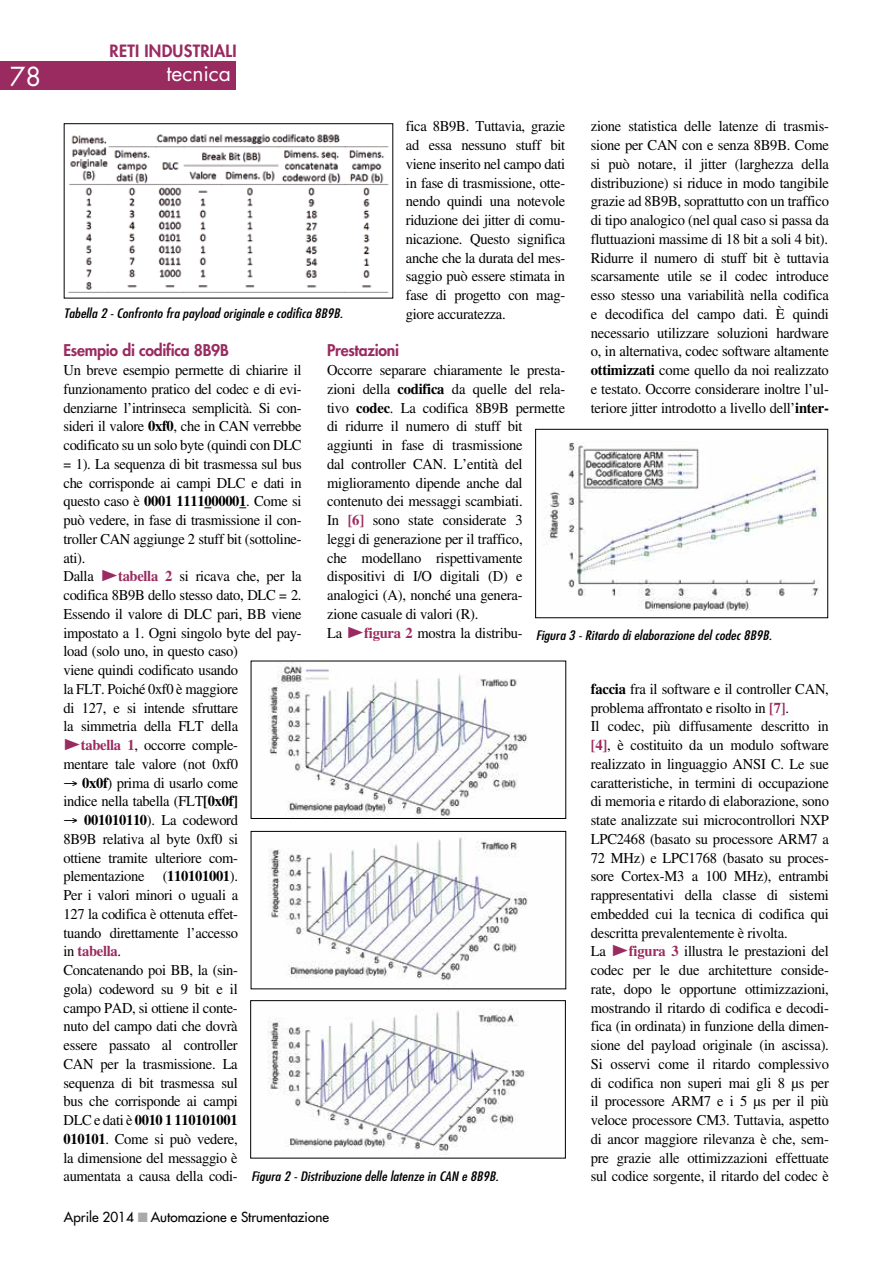
<style>
.page{position:relative;width:893px;height:1263px;background:#fff}
.page>*{position:absolute;margin:0;border:0;box-sizing:border-box;transform-origin:0 0}
.t1{font:25.5px "Futura LT";color:#fff}
.t2{font:21px "Futura LT";color:#fff}
.t3{font:800 16.5px "Futura LT";letter-spacing:.015em;color:#9a2b60}
.t4{font:800 15.75px "Futura LT";letter-spacing:-.015em;color:#9a2b60}
.t5{font:15px/18.8px "Times LT";letter-spacing:-.015em;color:#000}
.t6{font:13.5px "Futura LT";color:#000}
.t7{font:italic condensed 12.75px "Futura LT";color:#000;scale:1.2 1}
.s1{font-weight:700}
.s2{font-family:"Lucida Grande";font-size:13.5px;color:#9a2b60}
.s3{font-weight:700;color:#9a2b60}
.s4{color:#a7a9ac}
</style>
<div class="page">
<div style="left:0;top:62px;width:236px;height:28px;background:#9a2b60"></div>
<img style="left:268px;top:663px;width:260px;height:154px">
<div style="left:251px;top:661px;width:315px;height:158px;border:1px solid #000"></div>
<img style="left:268px;top:837px;width:260px;height:144px">
<div style="left:251px;top:831px;width:315px;height:158px;border:1px solid #000"></div>
<img style="left:267px;top:1009px;width:260px;height:147px">
<div style="left:250px;top:1000px;width:316px;height:158px;border:1px solid #000"></div>
<img style="left:543px;top:441px;width:283px;height:169px">
<div style="left:535px;top:429px;width:293px;height:189px;border:1px solid #000"></div>
<img style="left:68px;top:134px;width:321px;height:159px">
<div style="left:64px;top:123px;width:329px;height:175px;border:1px solid #000"></div>
<p class="t3" style="left:110px;top:40px;width:129px">reti industriali</p>
<h1 class="t1" style="left:10px;top:60px;width:33px">78</h1>
<h2 class="t2" style="left:166px;top:60px;width:66px">tecnica</h2>
<p class="t5" style="left:406px;top:117px;width:161px;text-align:justify">fica 8B9B. Tuttavia, grazie ad essa nessuno stuff bit viene inserito nel campo dati in fase di trasmissione, otte&shy;nendo quindi una notevole riduzione dei jitter di comu&shy;nicazione. Questo significa anche che la durata del mes&shy;saggio può essere stimata in fase di progetto con mag&shy;giore accuratezza.</p>
<p class="t5" style="left:591px;top:117px;width:240px;text-align:justify">zione statistica delle latenze di trasmis&shy;sione per CAN con e senza 8B9B. Come si può notare, il jitter (larghezza della distribuzione) si riduce in modo tangibile grazie ad 8B9B, soprattutto con un traffico di tipo analogico (nel qual caso si passa da fluttuazioni massime di 18 bit a soli 4 bit).<br>Ridurre il numero di stuff bit è tuttavia scarsamente utile se il codec introduce esso stesso una variabilità nella codifica e decodifica del campo dati. È quindi necessario utilizzare soluzioni hardware o, in alternativa, codec software altamente <span class="s1">ottimizzati</span> come quello da noi realizzato e testato. Occorre considerare inoltre l’ul&shy;teriore jitter introdotto a livello dell’<span class="s1">inter-</span></p>
<p class="t7" style="left:64px;top:306px;width:234px">Tabella 2 - Confronto fra payload originale e codifica 8B9B.</p>
<p class="t4" style="left:64px;top:340px;width:167px">Esempio di codifica 8B9B</p>
<p class="t5" style="left:64px;top:360px;width:240px">Un breve esempio permette di chiarire il funzionamento pratico del codec e di evi&shy;denziarne l’intrinseca semplicità. Si con&shy;sideri il valore <span class="s1">0xf0</span>, che in CAN verrebbe codificato su un solo byte (quindi con DLC = 1). La sequenza di bit trasmessa sul bus che corrisponde ai campi DLC e dati in questo caso è <span class="s1">0001 1111000001</span>. Come si può vedere, in fase di trasmissione il con&shy;troller CAN aggiunge 2 stuff bit (sottoline&shy;ati).<br>Dalla <span class="s2">►</span><span class="s3">tabella 2</span> si ricava che, per la codifica 8B9B dello stesso dato, DLC = 2.<br>Essendo il valore di DLC pari, BB viene impostato a 1. Ogni singolo byte del pay&shy;load (solo uno, in questo caso)<br>viene quindi codificato usando<br>la FLT. Poiché 0xf0 è maggiore<br>di 127, e si intende sfruttare<br>la simmetria della FLT della<br><span class="s2">►</span><span class="s3">tabella 1</span>, occorre comple-<br>mentare tale valore (not 0xf0</p>
<p class="t5" style="left:64px;top:773px;width:176px">→ <span class="s1">0x0f</span>) prima di usarlo come indice nella tabella (FLT<span class="s1">[0x0f]</span></p>
<p class="t5" style="left:64px;top:810px;width:176px">→ <span class="s1">001010110</span>). La codeword<br>8B9B relativa al byte 0xf0 si ottiene tramite ulteriore com&shy;plementazione (<span class="s1">110101001</span>).<br>Per i valori minori o uguali a<br>127 la codifica è ottenuta effet&shy;tuando direttamente l’accesso in <span class="s3">tabella</span>.<br>Concatenando poi BB, la (sin&shy;gola) codeword su 9 bit e il campo PAD, si ottiene il conte&shy;nuto del campo dati che dovrà essere passato al controller<br>CAN per la trasmissione. La sequenza di bit trasmessa sul bus che corrisponde ai campi<br>DLC e dati è <span class="s1">0010 1 110101001<br>010101</span>. Come si può vedere, la dimensione del messaggio è aumentata a causa della codi-</p>
<p class="t4" style="left:327px;top:340px;width:73px">Prestazioni</p>
<p class="t5" style="left:327px;top:360px;width:240px">Occorre separare chiaramente le presta&shy;zioni della <span class="s1">codifica</span> da quelle del rela&shy;tivo <span class="s1">codec</span>. La codifica 8B9B permette di ridurre il numero di stuff bit aggiunti in fase di trasmissione<br>dal controller CAN. L’entità del miglioramento dipende anche dal contenuto dei messaggi scambiati.<br>In <span class="s3">[6]</span> sono state considerate 3<br>leggi di generazione per il traffico,<br>che modellano rispettivamente dispositivi di I/O digitali (D) e analogici (A), nonché una genera-<br>zione casuale di valori (R).<br>La <span class="s2">►</span><span class="s3">figura 2</span> mostra la distribu-</p>
<p class="t7" style="left:536px;top:628px;width:198px">Figura 3 - Ritardo di elaborazione del codec 8B9B.</p>
<p class="t5" style="left:591px;top:679px;width:240px"><span class="s1">faccia</span> fra il software e il controller CAN, problema affrontato e risolto in <span class="s3">[7]</span>.<br>Il codec, più diffusamente descritto in <span class="s3">[4]</span>, è costituito da un modulo software realizzato in linguaggio ANSI C. Le sue caratteristiche, in termini di occupazione di memoria e ritardo di elaborazione, sono state analizzate sui microcontrollori NXP LPC2468 (basato su processore ARM7 a 72 MHz) e LPC1768 (basato su proces&shy;sore Cortex-M3 a 100 MHz), entrambi rappresentativi della classe di sistemi embedded cui la tecnica di codifica qui descritta prevalentemente è rivolta.<br>La <span class="s2">►</span><span class="s3">figura 3</span> illustra le prestazioni del codec per le due architetture conside&shy;rate, dopo le opportune ottimizzazioni, mostrando il ritardo di codifica e decodi&shy;fica (in ordinata) in funzione della dimen&shy;sione del payload originale (in ascissa).<br>Si osservi come il ritardo complessivo di codifica non superi mai gli 8 µs per il processore ARM7 e i 5 µs per il più veloce processore CM3. Tuttavia, aspetto di ancor maggiore rilevanza è che, sem&shy;pre grazie alle ottimizzazioni effettuate</p>
<p class="t7" style="left:251px;top:1169px;width:208px">Figura 2 - Distribuzione delle latenze in CAN e 8B9B.</p>
<p class="t5" style="left:591px;top:1167px;width:240px">sul codice sorgente, il ritardo del codec è</p>
<p class="t6" style="left:64px;top:1208px;width:267px">Aprile 2014 <span class="s4">■</span> Automazione e Strumentazione</p>
</div>
